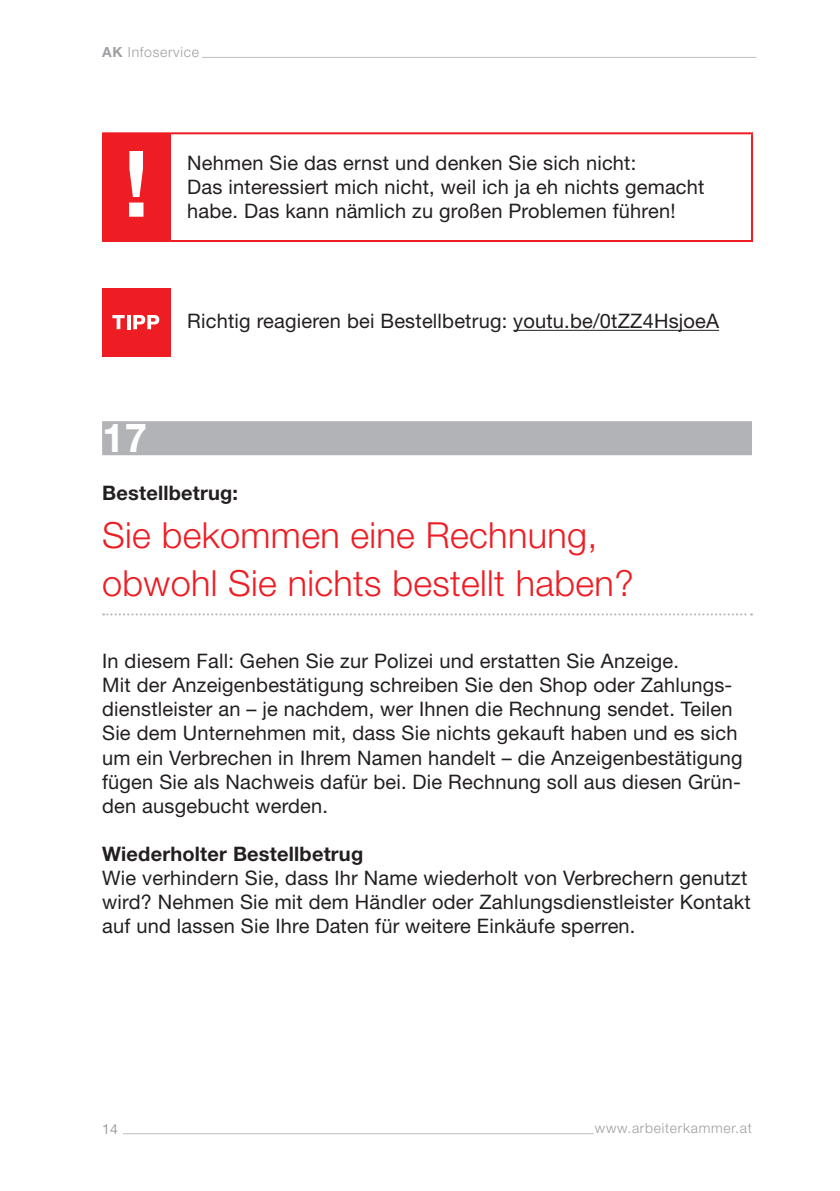
<style>
.page{position:relative;width:840px;height:1191px;background:#fff}
.page>*{position:absolute;margin:0;border:0;box-sizing:border-box;transform-origin:0 0}
.t1{font:700 92px "Helvetica Neue LT Std";color:#fff}
.t2{font:700 40px "Helvetica Neue LT Std";color:#fff}
.t3{font:300 36px/48px "Helvetica Neue LT Std";letter-spacing:.01em;color:#ee1d23}
.t4{font:20px/24px "Helvetica Neue LT Std";letter-spacing:.01em;color:#231f20}
.t5{font:700 20px "Helvetica Neue LT Std";letter-spacing:.01em;color:#231f20}
.t6{font:300 14px "Helvetica Neue LT Std";letter-spacing:.05em;color:#9d9fa2}
.t7{font:14px "Helvetica Neue LT Std";color:#9d9fa2}
.s1{font-weight:700}
</style>
<div class="page">
<hr style="left:123px;top:1133px;width:470px;height:1px;background:#bcbdc0">
<hr style="left:202px;top:57px;width:553px;height:1px;background:#bcbdc0">
<hr style="left:513px;top:330px;width:205px;height:1px;background:#231f20">
<div style="left:102px;top:421px;width:649px;height:34px;background:#b2b3b7"></div>
<svg style="left:103px;top:613px;width:648px;height:2px"></svg>
<div style="left:102px;top:133px;width:68px;height:108px;background:#ee1d23"></div>
<hr style="left:102px;top:132px;width:68px;height:2px;background:#ee1d23">
<hr style="left:102px;top:240px;width:68px;height:2px;background:#ee1d23">
<hr style="left:170px;top:132px;width:582px;height:2px;background:#ee1d23">
<hr style="left:750px;top:134px;width:2px;height:106px;background:#ee1d23">
<hr style="left:170px;top:240px;width:582px;height:2px;background:#ee1d23">
<div style="left:102px;top:288px;width:68px;height:68px;background:#ee1d23"></div>
<svg style="left:112px;top:315px;width:12px;height:14px"></svg>
<hr style="left:127px;top:315px;width:3px;height:14px;background:#fff">
<svg style="left:133px;top:315px;width:26px;height:14px"></svg>
<p class="t6" style="left:102px;top:43px;width:98px"><span class="s1">AK</span> Infoservice</p>
<h1 class="t1" style="left:123px;top:127px;width:27px">!</h1>
<p class="t4" style="left:187px;top:151px;width:518px">Nehmen Sie das ernst und denken Sie sich nicht:<br>Das interessiert mich nicht, weil ich ja eh nichts gemacht habe. Das kann nämlich zu großen Problemen führen!</p>
<p class="t4" style="left:187px;top:309px;width:533px">Richtig reagieren bei Bestellbetrug: youtu.be/0tZZ4HsjoeA</p>
<h2 class="t2" style="left:102px;top:413px;width:46px">17</h2>
<p class="t5" style="left:102px;top:481px;width:137px">Bestellbetrug:</p>
<h3 class="t3" style="left:102px;top:511px;width:532px">Sie bekommen eine Rechnung, obwohl Sie nichts bestellt haben?</h3>
<p class="t4" style="left:102px;top:649px;width:641px">In diesem Fall: Gehen Sie zur Polizei und erstatten Sie Anzeige.<br>Mit der Anzeigenbestätigung schreiben Sie den Shop oder Zahlungs&shy;dienstleister an – je nachdem, wer Ihnen die Rechnung sendet. Teilen Sie dem Unternehmen mit, dass Sie nichts gekauft haben und es sich um ein Verbrechen in Ihrem Namen handelt – die Anzeigenbestätigung fügen Sie als Nachweis dafür bei. Die Rechnung soll aus diesen Grün&shy;den ausgebucht werden.</p>
<p class="t5" style="left:102px;top:841px;width:262px">Wiederholter Bestellbetrug</p>
<p class="t4" style="left:102px;top:865px;width:649px">Wie verhindern Sie, dass Ihr Name wiederholt von Verbrechern genutzt wird? Nehmen Sie mit dem Händler oder Zahlungsdienstleister Kontakt auf und lassen Sie Ihre Daten für weitere Einkäufe sperren.</p>
<p class="t7" style="left:102px;top:1120px;width:17px">14</p>
<p class="t6" style="left:594px;top:1119px;width:158px">www.arbeiterkammer.at</p>
</div>
